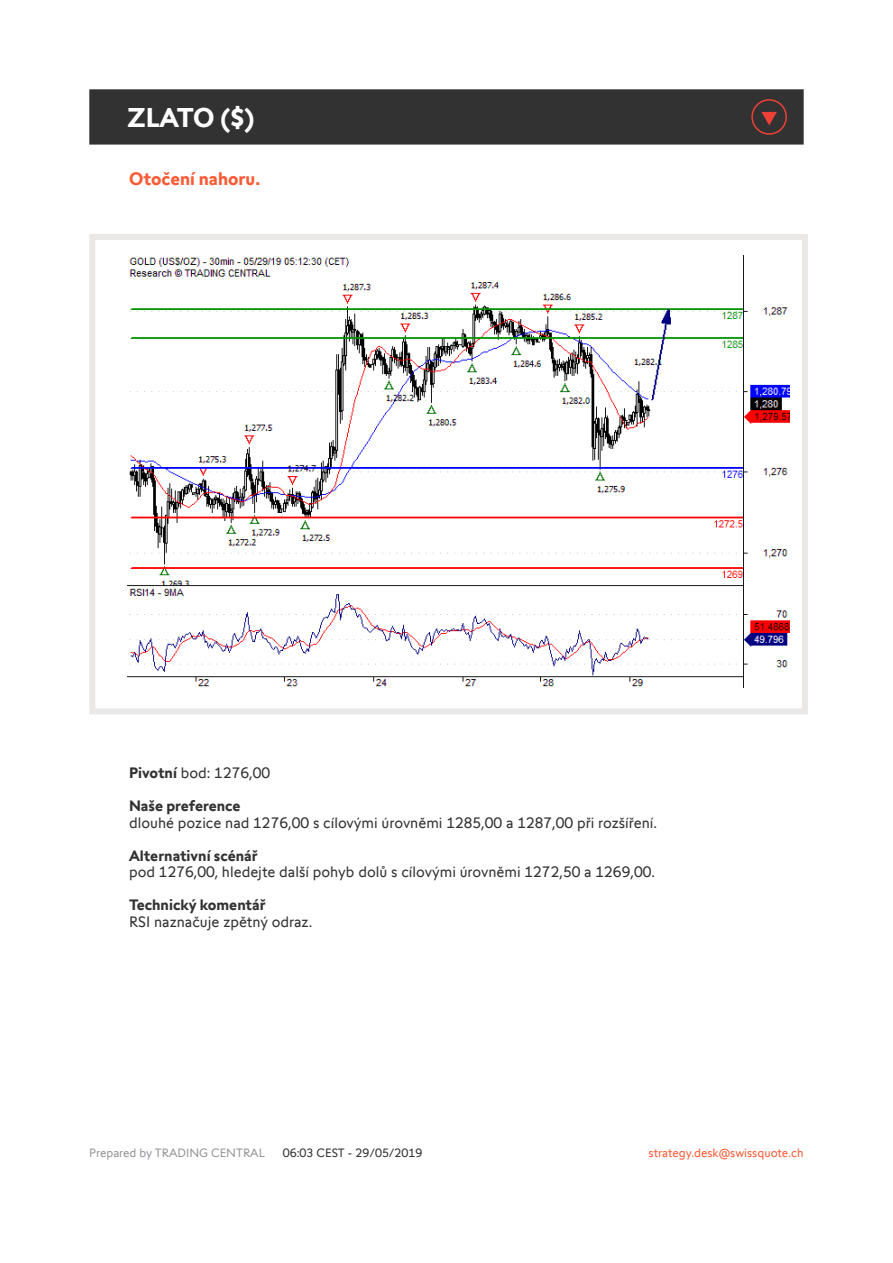
<style>
.page{position:relative;width:893px;height:1263px;background:#fff}
.page>*{position:absolute;margin:0;border:0;box-sizing:border-box;transform-origin:0 0}
.t1{font:700 27px "Swissquote CT";letter-spacing:-.015em;color:#fff}
.t2{font:700 18px "Swissquote CT";color:#fa5b35}
.t3{font:15px "Swissquote CT";color:#323232}
.t4{font:700 15px "Swissquote CT";color:#323232}
.t5{font:12px "Swissquote CT";color:#fa5b35}
.t6{font:12px "Swissquote CT";color:#939598}
.t7{font:12px "Swissquote CT";color:#323232}
.s1{font-weight:700}
</style>
<div class="page">
<div style="left:89px;top:234px;width:719px;height:480px;border:6px solid #e9e8e7"></div>
<div style="left:89px;top:89px;width:715px;height:56px;background:#323232;border:2px solid #323232"></div>
<img style="left:128px;top:255px;width:661px;height:432px">
<svg style="left:751px;top:99px;width:36px;height:36px"></svg>
<h1 class="t1" style="left:128px;top:101px;width:128px">ZLATO ($)</h1>
<p class="t2" style="left:129px;top:168px;width:133px">Otočení nahoru.</p>
<p class="t3" style="left:129px;top:764px;width:143px"><span class="s1">Pivotní</span> bod: 1276,00</p>
<p class="t4" style="left:129px;top:797px;width:113px">Naše preference</p>
<p class="t3" style="left:129px;top:814px;width:530px">dlouhé pozice nad 1276,00 s cílovými úrovněmi 1285,00 a 1287,00 při rozšíření.</p>
<p class="t4" style="left:129px;top:846px;width:130px">Alternativní scénář</p>
<p class="t3" style="left:129px;top:863px;width:528px">pod 1276,00, hledejte další pohyb dolů s cílovými úrovněmi 1272,50 a 1269,00.</p>
<p class="t4" style="left:129px;top:896px;width:138px">Technický komentář</p>
<p class="t3" style="left:129px;top:913px;width:185px">RSI naznačuje zpětný odraz.</p>
<p class="t6" style="left:89px;top:1145px;width:177px">Prepared by TRADING CENTRAL</p>
<p class="t7" style="left:283px;top:1145px;width:141px">06:03 CEST - 29/05/2019</p>
<p class="t5" style="left:649px;top:1145px;width:157px">strategy.desk@swissquote.ch</p>
</div>
